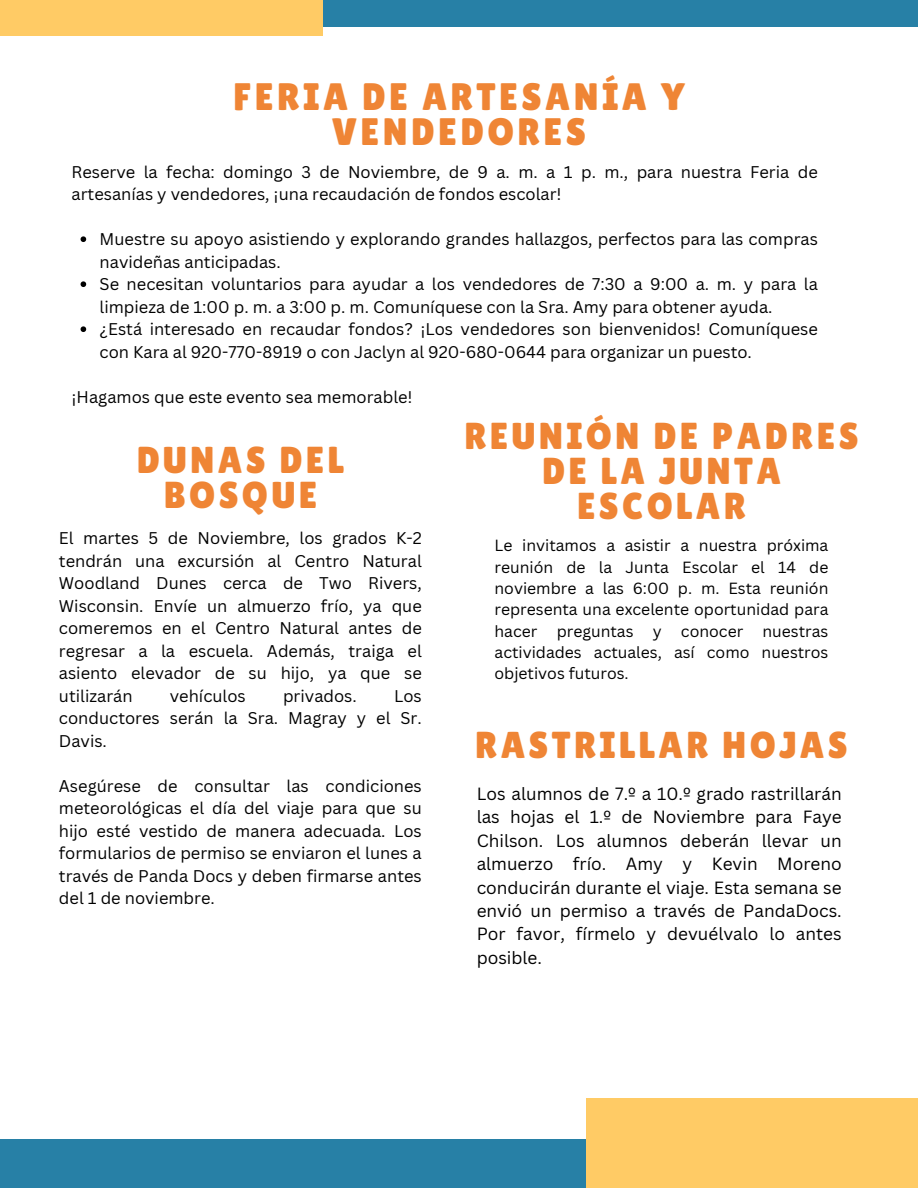
<style>
.page{position:relative;width:918px;height:1188px;background:#fff}
.page>*{position:absolute;margin:0;border:0;box-sizing:border-box;transform-origin:0 0}
.t1{font:38.25px/35.1px "Lilita One";letter-spacing:.09em;color:#ef8535;text-align:center}
.t2{font:37.5px/34.8px "Lilita One";letter-spacing:.09em;color:#ef8535;text-align:center}
.t3{font:17.25px/23.4px "Canva Sans";color:#000;text-align:justify}
.t4{font:16.5px/22.5px "Canva Sans";color:#000}
.t5{font:15.75px/21.3px "Canva Sans";color:#000;text-align:justify}
</style>
<div class="page">
<div style="left:0;top:0;width:918px;height:27px;background:#2780a6"></div>
<div style="left:0;top:0;width:322px;height:36px;background:#ffcb65"></div>
<div style="left:0;top:1139px;width:918px;height:49px;background:#2780a6"></div>
<div style="left:587px;top:1098px;width:331px;height:90px;background:#ffcb65"></div>
<svg style="left:81px;top:236px;width:5px;height:6px"></svg>
<svg style="left:81px;top:281px;width:5px;height:6px"></svg>
<svg style="left:81px;top:326px;width:5px;height:6px"></svg>
<p class="t1" style="left:233px;top:79px;width:453px">FERIA DE ARTESANÍA Y<br>VENDEDORES</p>
<p class="t4" style="left:72px;top:160px;width:748px">Reserve la fecha: domingo 3 de Noviembre, de 9 a. m. a 1 p. m., para nuestra Feria de artesanías y vendedores, ¡una recaudación de fondos escolar!</p>
<p class="t4" style="left:100px;top:228px;width:720px">Muestre su apoyo asistiendo y explorando grandes hallazgos, perfectos para las compras navideñas anticipadas.</p>
<p class="t4" style="left:100px;top:273px;width:720px">Se necesitan voluntarios para ayudar a los vendedores de 7:30 a 9:00 a. m. y para la limpieza de 1:00 p. m. a 3:00 p. m. Comuníquese con la Sra. Amy para obtener ayuda.</p>
<h1 class="t4" style="left:100px;top:318px;width:720px">¿Está interesado en recaudar fondos? ¡Los vendedores son bienvenidos! Comuníquese con Kara al 920-770-8919 o con Jaclyn al 920-680-0644 para organizar un puesto.</h1>
<p class="t4" style="left:72px;top:385px;width:343px">¡Hagamos que este evento sea memorable!</p>
<h1 class="t2" style="left:137px;top:442px;width:209px">DUNAS DEL<br>BOSQUE</h1>
<p class="t4" style="left:59px;top:527px;width:364px;text-align:justify">El martes 5 de Noviembre, los grados K-2 tendrán una excursión al Centro Natural Woodland Dunes cerca de Two Rivers, Wisconsin. Envíe un almuerzo frío, ya que comeremos en el Centro Natural antes de regresar a la escuela. Además, traiga el asiento elevador de su hijo, ya que se utilizarán</p>
<p class="t4" style="left:170px;top:684px;width:77px">vehículos</p>
<p class="t4" style="left:283px;top:684px;width:75px">privados.</p>
<p class="t4" style="left:59px;top:684px;width:364px;text-align:justify;text-indent:335px">Los conductores serán la Sra. Magray y el Sr.<br>Davis.</p>
<p class="t4" style="left:59px;top:774px;width:364px;text-align:justify">Asegúrese de consultar las condiciones meteorológicas el día del viaje para que su hijo esté vestido de manera adecuada. Los formularios de permiso se enviaron el lunes a través de Panda Docs y deben firmarse antes del 1 de noviembre.</p>
<h1 class="t2" style="left:464px;top:418px;width:396px">REUNIÓN DE PADRES<br>DE LA JUNTA<br>ESCOLAR</h1>
<p class="t5" style="left:495px;top:534px;width:335px">Le invitamos a asistir a nuestra próxima reunión de la Junta Escolar el 14 de noviembre a las 6:00 p. m. Esta reunión representa una excelente oportunidad para hacer preguntas y conocer nuestras actividades actuales, así como nuestros objetivos futuros.</p>
<h1 class="t2" style="left:475px;top:728px;width:374px">RASTRILLAR HOJAS</h1>
<p class="t3" style="left:477px;top:782px;width:367px">Los alumnos de 7.º a 10.º grado rastrillarán las hojas el 1.º de Noviembre para Faye Chilson. Los alumnos deberán llevar un almuerzo frío. Amy y Kevin Moreno conducirán durante el viaje. Esta semana se envió un permiso a través de PandaDocs.<br>Por favor, fírmelo y devuélvalo lo antes posible.</p>
</div>
